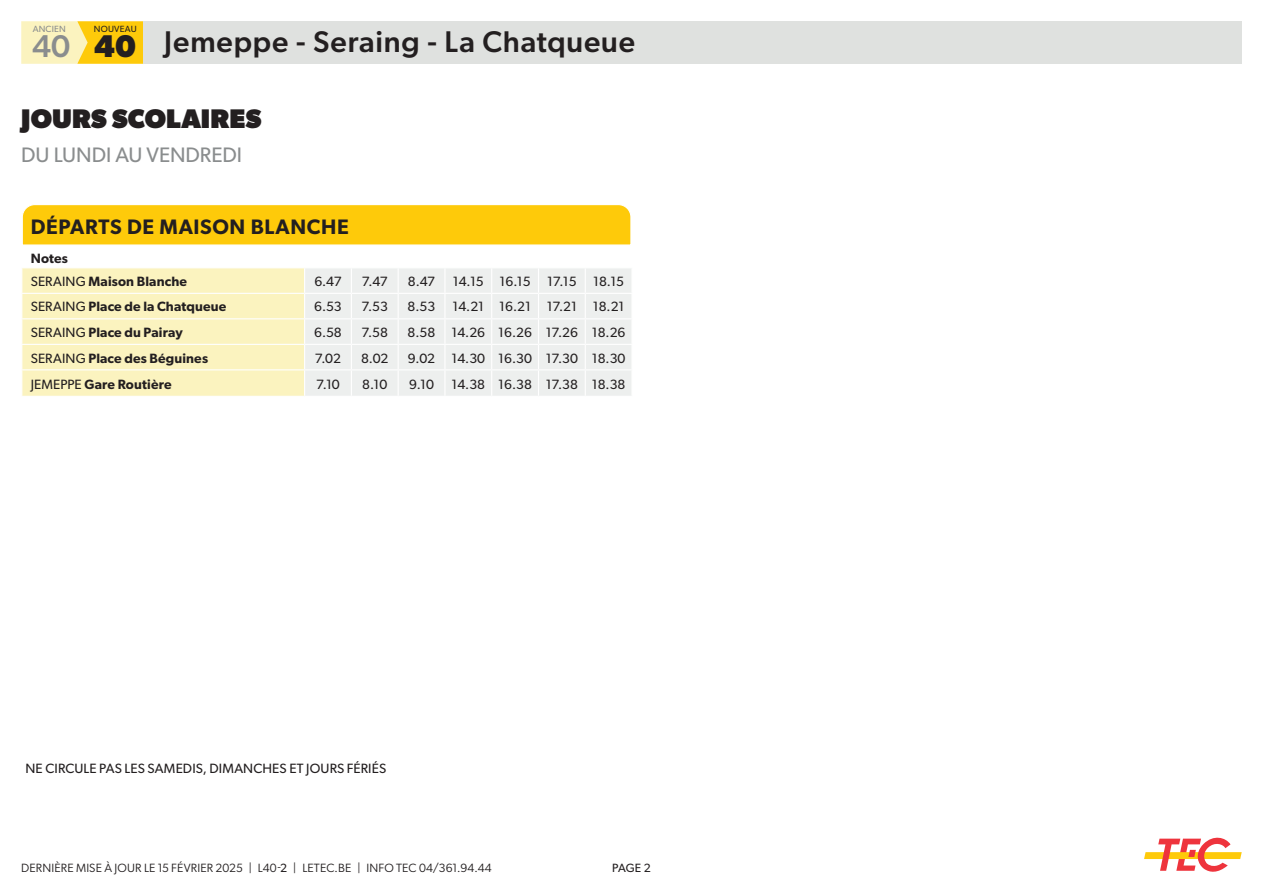
<style>
.page{position:relative;width:1263px;height:893px;background:#fff}
.page>*{position:absolute;margin:0;border:0;box-sizing:border-box;transform-origin:0 0}
.t1{font:500 31.5px "Gibson";color:#8a8d8e}
.t2{font:500 30px "Gibson";letter-spacing:.025em;color:#231f20}
.t3{font:800 27px "Gibson";letter-spacing:.005em;color:#231f20}
.t4{font:600 21px "Gibson";letter-spacing:.03em;color:#231f20}
.t5{font:21px "Gibson";color:#8a8d8e}
.t6{font:13.5px "Gibson";color:#231f20}
.t7{font:600 13.5px "Gibson";letter-spacing:.01em;color:#231f20}
.t8{font:12px "Gibson";letter-spacing:.01em;color:#231f20}
.t9{font:12px "Gibson";color:#231f20}
.t10{font:9px "Gibson";letter-spacing:.025em;color:#231f20}
.t11{font:9px "Gibson";letter-spacing:.025em;color:#8a8d8e}
.s1{font-weight:700;font-size:31.5px}
.s2{font-weight:400}
.s3{font-style:inherit}
</style>
<div class="page">
<div style="left:77px;top:21px;width:66px;height:43px;background:#feca0a"></div>
<svg style="left:21px;top:21px;width:67px;height:43px;background:#fbefb1"></svg>
<svg style="left:1144px;top:837px;width:98px;height:35px"></svg>
<div style="left:143px;top:21px;width:1099px;height:43px;background:#dfe1df"></div>
<svg style="left:22px;top:204px;width:609px;height:192px"></svg>
<p class="t11" style="left:33px;top:24px;width:35px">ANCIEN</p>
<p class="t10" style="left:94px;top:24px;width:44px">NOUVEAU</p>
<h2 class="t2" style="left:94px;top:23px;width:542px"><span class="s1">40</span> Jemeppe - Seraing - La Chatqueue</h2>
<h1 class="t1" style="left:32px;top:27px;width:40px">40</h1>
<h3 class="t3" style="left:21px;top:103px;width:242px">JOURS SCOLAIRES</h3>
<h3 class="t5" style="left:21px;top:142px;width:222px">DU LUNDI AU VENDREDI</h3>
<p class="t4" style="left:31px;top:214px;width:320px">DÉPARTS DE MAISON BLANCHE</p>
<p class="t7" style="left:31px;top:250px;width:39px">Notes</p>
<p class="t7" style="left:31px;top:273px;width:158px"><span class="s2">SERAING</span> Maison Blanche</p>
<p class="t6" style="left:314px;top:273px;width:29px">6.47</p>
<p class="t6" style="left:362px;top:273px;width:27px">7.47</p>
<p class="t6" style="left:408px;top:273px;width:29px">8.47</p>
<p class="t6" style="left:453px;top:273px;width:32px">14.15</p>
<p class="t6" style="left:500px;top:273px;width:32px">16.15</p>
<p class="t6" style="left:547px;top:273px;width:31px">17.15</p>
<p class="t6" style="left:593px;top:273px;width:32px">18.15</p>
<p class="t7" style="left:31px;top:299px;width:197px"><span class="s2">SERAING</span> Place de la Chatqueue</p>
<p class="t6" style="left:314px;top:299px;width:29px">6.53</p>
<p class="t6" style="left:362px;top:299px;width:28px">7.53</p>
<p class="t6" style="left:408px;top:299px;width:29px">8.53</p>
<p class="t6" style="left:452px;top:299px;width:33px">14.21</p>
<p class="t6" style="left:499px;top:299px;width:33px">16.21</p>
<p class="t6" style="left:547px;top:299px;width:32px">17.21</p>
<p class="t6" style="left:593px;top:299px;width:33px">18.21</p>
<p class="t7" style="left:31px;top:324px;width:153px"><span class="s2">SERAING</span> Place du Pairay</p>
<p class="t6" style="left:314px;top:324px;width:29px">6.58</p>
<p class="t6" style="left:362px;top:324px;width:28px">7.58</p>
<p class="t6" style="left:408px;top:324px;width:29px">8.58</p>
<p class="t6" style="left:451px;top:324px;width:35px">14.26</p>
<p class="t6" style="left:498px;top:324px;width:35px">16.26</p>
<p class="t6" style="left:546px;top:324px;width:34px">17.26</p>
<p class="t6" style="left:592px;top:324px;width:35px">18.26</p>
<p class="t7" style="left:31px;top:350px;width:179px"><span class="s2">SERAING</span> Place des Béguines</p>
<p class="t6" style="left:315px;top:350px;width:28px">7.02</p>
<p class="t6" style="left:361px;top:350px;width:29px">8.02</p>
<p class="t6" style="left:408px;top:350px;width:29px">9.02</p>
<p class="t6" style="left:451px;top:350px;width:35px">14.30</p>
<p class="t6" style="left:498px;top:350px;width:35px">16.30</p>
<p class="t6" style="left:546px;top:350px;width:34px">17.30</p>
<p class="t6" style="left:592px;top:350px;width:35px">18.30</p>
<p class="t7" style="left:31px;top:376px;width:142px"><span class="s2">JEMEPPE</span> Gare Routière</p>
<p class="t6" style="left:316px;top:376px;width:25px">7.10</p>
<p class="t6" style="left:362px;top:376px;width:27px">8.10</p>
<p class="t6" style="left:409px;top:376px;width:26px">9.10</p>
<p class="t6" style="left:451px;top:376px;width:35px">14.38</p>
<p class="t6" style="left:498px;top:376px;width:35px">16.38</p>
<p class="t6" style="left:546px;top:376px;width:34px">17.38</p>
<p class="t6" style="left:592px;top:376px;width:35px">18.38</p>
<p class="t6" style="left:26px;top:761px;width:362px">NE CIRCULE PAS LES SAMEDIS, DIMANCHES ET JOURS FÉRIÉS</p>
<p class="t8" style="left:21px;top:859px;width:472px">DERNIÈRE MISE À JOUR LE 15 FÉVRIER 2025 | L40-<span class="s3">2</span> | LETEC.BE | INFO TEC 04/361.94.44</p>
<p class="t9" style="left:612px;top:860px;width:40px">PAGE 2</p>
</div>
